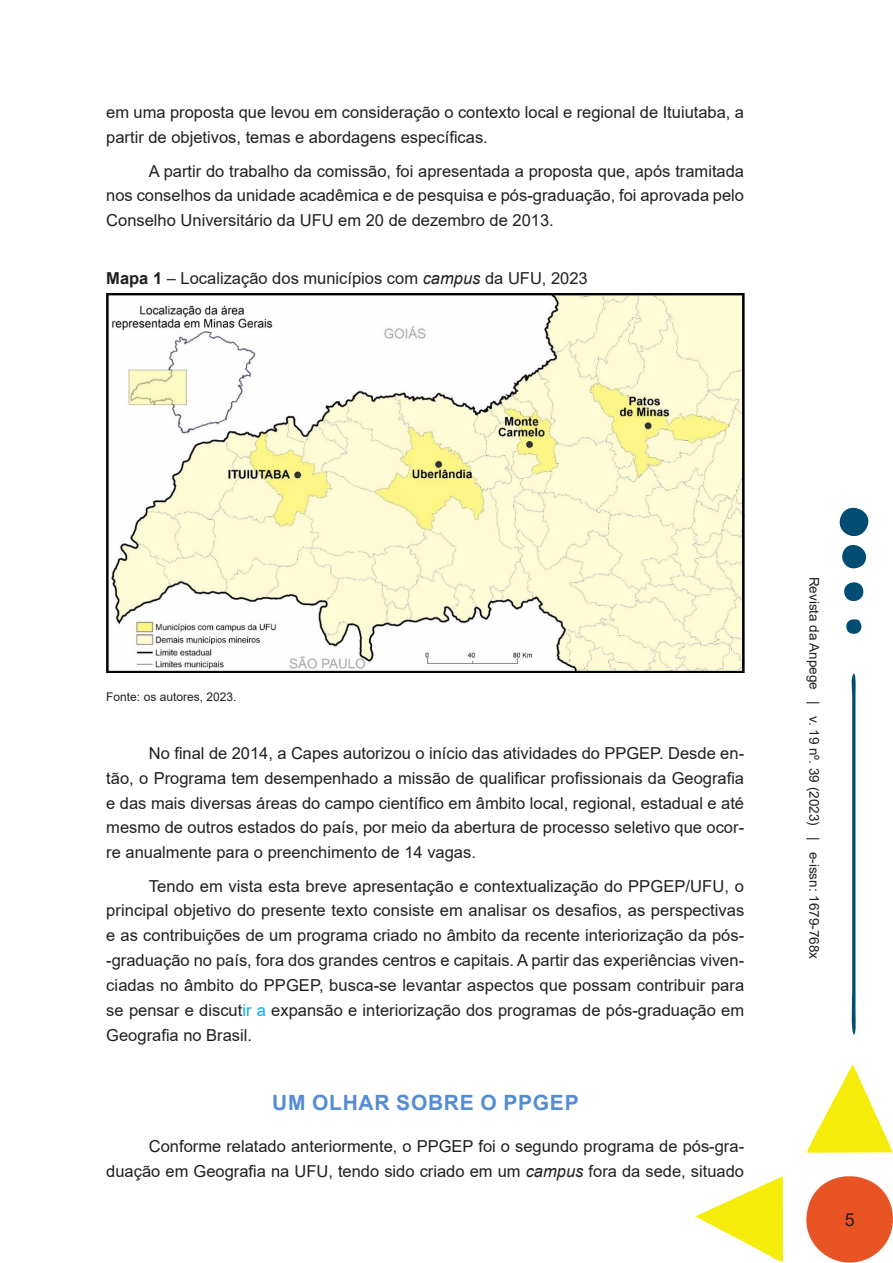
<style>
.page{position:relative;width:893px;height:1263px;background:#fff}
.page>*{position:absolute;margin:0;border:0;box-sizing:border-box;transform-origin:0 0}
._03_SUBTITULO{font:700 21px "Arial";letter-spacing:.035em;color:#548dd4}
.t1{font:18px "Arial";color:#231f20}
._04_CORPO_DO_TEXTO{font:16.5px/24.9px "Arial";color:#231f20;text-align:justify}
._07_TITULO_GRAFICO{font:16.5px "Arial";color:#231f20}
.t2{font:13.5px "Arial";color:#231f20}
._08_FONTE_GRÁFICO{font:12px "Arial";color:#231f20}
.s1{font-weight:700}
.s2{font-style:italic}
.s3{color:#00b0f0}
</style>
<div class="page">
<svg style="left:806px;top:1176px;width:87px;height:87px"></svg>
<svg style="left:807px;top:1064px;width:86px;height:89px"></svg>
<svg style="left:695px;top:1176px;width:88px;height:86px"></svg>
<svg style="left:851px;top:673px;width:5px;height:362px"></svg>
<svg style="left:839px;top:507px;width:30px;height:62px"></svg>
<svg style="left:844px;top:582px;width:20px;height:20px"></svg>
<svg style="left:846px;top:619px;width:16px;height:15px"></svg>
<img style="left:106px;top:294px;width:638px;height:379px">
<p class="_04_CORPO_DO_TEXTO" style="left:106px;top:100px;width:639px">em uma proposta que levou em consideração o contexto local e regional de Ituiutaba, a partir de objetivos, temas e abordagens específicas.</p>
<p class="_04_CORPO_DO_TEXTO" style="left:106px;top:158px;width:639px;text-indent:43px">A partir do trabalho da comissão, foi apresentada a proposta que, após tramitada nos conselhos da unidade acadêmica e de pesquisa e pós-graduação, foi aprovada pelo Conselho Universitário da UFU em 20 de dezembro de 2013.</p>
<p class="_07_TITULO_GRAFICO" style="left:106px;top:267px;width:483px"><span class="s1">Mapa 1</span> – Localização dos municípios com <span class="s2">campus</span> da UFU, 2023</p>
<p class="_08_FONTE_GRÁFICO" style="left:106px;top:688px;width:132px">Fonte: os autores, 2023.</p>
<p class="_04_CORPO_DO_TEXTO" style="left:106px;top:741px;width:639px;text-indent:43px">No final de 2014, a Capes autorizou o início das atividades do PPGEP. Desde en&shy;tão, o Programa tem desempenhado a missão de qualificar profissionais da Geografia e das mais diversas áreas do campo científico em âmbito local, regional, estadual e até mesmo de outros estados do país, por meio da abertura de processo seletivo que ocor&shy;re anualmente para o preenchimento de 14 vagas.</p>
<p class="_04_CORPO_DO_TEXTO" style="left:106px;top:873px;width:640px;text-indent:43px">Tendo em vista esta breve apresentação e contextualização do PPGEP/UFU, o principal objetivo do presente texto consiste em analisar os desafios, as perspectivas e as contribuições de um programa criado no âmbito da recente interiorização da pós--graduação no país, fora dos grandes centros e capitais. A partir das experiências viven&shy;ciadas no âmbito do PPGEP, busca-se levantar aspectos que possam contribuir para se pensar e discut<span class="s3">ir a</span> expansão e interiorização dos programas de pós-graduação em Geografia no Brasil.</p>
<p class="_03_SUBTITULO" style="left:272px;top:1088px;width:308px">UM OLHAR SOBRE O PPGEP</p>
<p class="_04_CORPO_DO_TEXTO" style="left:106px;top:1134px;width:639px;text-align:right">Conforme relatado anteriormente, o PPGEP foi o segundo programa de pós-gra&shy;duação em Geografia na UFU, tendo sido criado em um <span class="s2">campus</span> fora da sede, situado</p>
<p class="t2" style="left:823px;top:577px;width:384px;rotate:90deg">Revista da Anpege | v. 19 nº. 39 (2023) | e-issn: 1679-768x</p>
<p class="t1" style="left:845px;top:1207px;width:12px">5</p>
</div>
